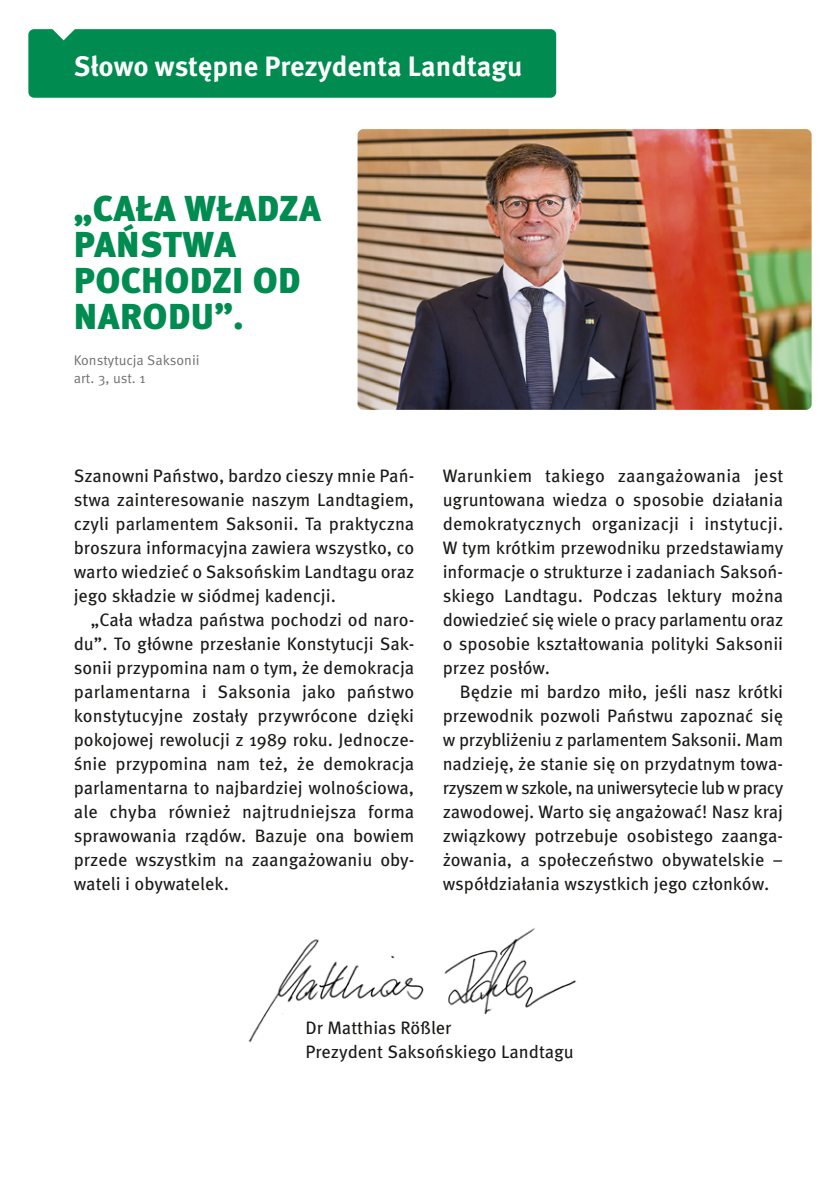
<style>
.page{position:relative;width:840px;height:1191px;background:#fff}
.page>*{position:absolute;margin:0;border:0;box-sizing:border-box;transform-origin:0 0}
.Blockquote_zitat{font:900 36px/36px "Meta Pro";letter-spacing:.01em;color:#008c50}
.H1_Überschrift_Frage{font:700 28px "Meta Pro";color:#fff}
.P_Grundtext_mE{font:18px/24px "Meta Pro";letter-spacing:-.005em;color:#1a1a18;text-align:justify}
.P_Grundtext_oE{font:18px/24px "Meta Pro";color:#1a1a18;text-align:justify}
.BU_pos{font:14px "Meta Pro Norm";color:#6f6f6e}
</style>
<div class="page">
<div style="left:28px;top:29px;width:528px;height:69px;background:#008c50;border-radius:6px"></div>
<img style="left:357px;top:129px;width:454px;height:281px">
<img style="left:248px;top:928px;width:328px;height:115px">
<svg style="left:52px;top:29px;width:24px;height:11px"></svg>
<h1 class="H1_Überschrift_Frage" style="left:74px;top:44px;width:450px">Słowo wstępne Prezydenta Landtagu</h1>
<p class="Blockquote_zitat" style="left:74px;top:188px;width:248px">„CAŁA WŁADZA<br>PAŃSTWA<br>POCHODZI OD<br>NARODU”.</p>
<p class="BU_pos" style="left:74px;top:349px;width:127px">Konstytucja Saksonii</p>
<p class="BU_pos" style="left:74px;top:367px;width:73px">art. 3, ust. 1</p>
<p class="P_Grundtext_oE" style="left:74px;top:462px;width:342px">Szanowni Państwo, bardzo cieszy mnie Pań&shy;stwa zainteresowanie naszym Landtagiem, czyli parlamentem Saksonii. Ta praktyczna broszura informacyjna zawiera wszystko, co warto wiedzieć o Saksońskim Landtagu oraz jego składzie w siódmej kadencji.</p>
<p class="P_Grundtext_mE" style="left:74px;top:606px;width:342px;text-indent:17px">„Cała władza państwa pochodzi od naro&shy;du”. To główne przesłanie Konstytucji Sak&shy;sonii przypomina nam o tym, że demokracja parlamentarna i Saksonia jako państwo konstytucyjne zostały przywrócone dzięki pokojowej rewolucji z 1989 roku. Jednocze&shy;śnie przypomina nam też, że demokracja parlamentarna to najbardziej wolnościowa, ale chyba również najtrudniejsza forma sprawowania rządów. Bazuje ona bowiem przede wszystkim na zaangażowaniu oby&shy;wateli i obywatelek.</p>
<p class="P_Grundtext_oE" style="left:442px;top:462px;width:342px">Warunkiem takiego zaangażowania jest ugruntowana wiedza o sposobie działania demokratycznych organizacji i instytucji.<br>W tym krótkim przewodniku przedstawiamy informacje o strukturze i zadaniach Saksoń&shy;skiego Landtagu. Podczas lektury można dowiedzieć się wiele o pracy parlamentu oraz o sposobie kształtowania polityki Saksonii przez posłów.</p>
<p class="P_Grundtext_mE" style="left:442px;top:678px;width:342px;text-indent:17px">Będzie mi bardzo miło, jeśli nasz krótki przewodnik pozwoli Państwu zapoznać się w przybliżeniu z parlamentem Saksonii. Mam nadzieję, że stanie się on przydatnym towa&shy;rzyszem w szkole, na uniwersytecie lub w pracy zawodowej. Warto się angażować! Nasz kraj związkowy potrzebuje osobistego zaanga&shy;żowania, a społeczeństwo obywatelskie – współdziałania wszystkich jego członków.</p>
<p class="P_Grundtext_oE" style="left:305px;top:1014px;width:148px">Dr Matthias Rößler</p>
<p class="P_Grundtext_oE" style="left:305px;top:1038px;width:270px">Prezydent Saksońskiego Landtagu</p>
</div>
